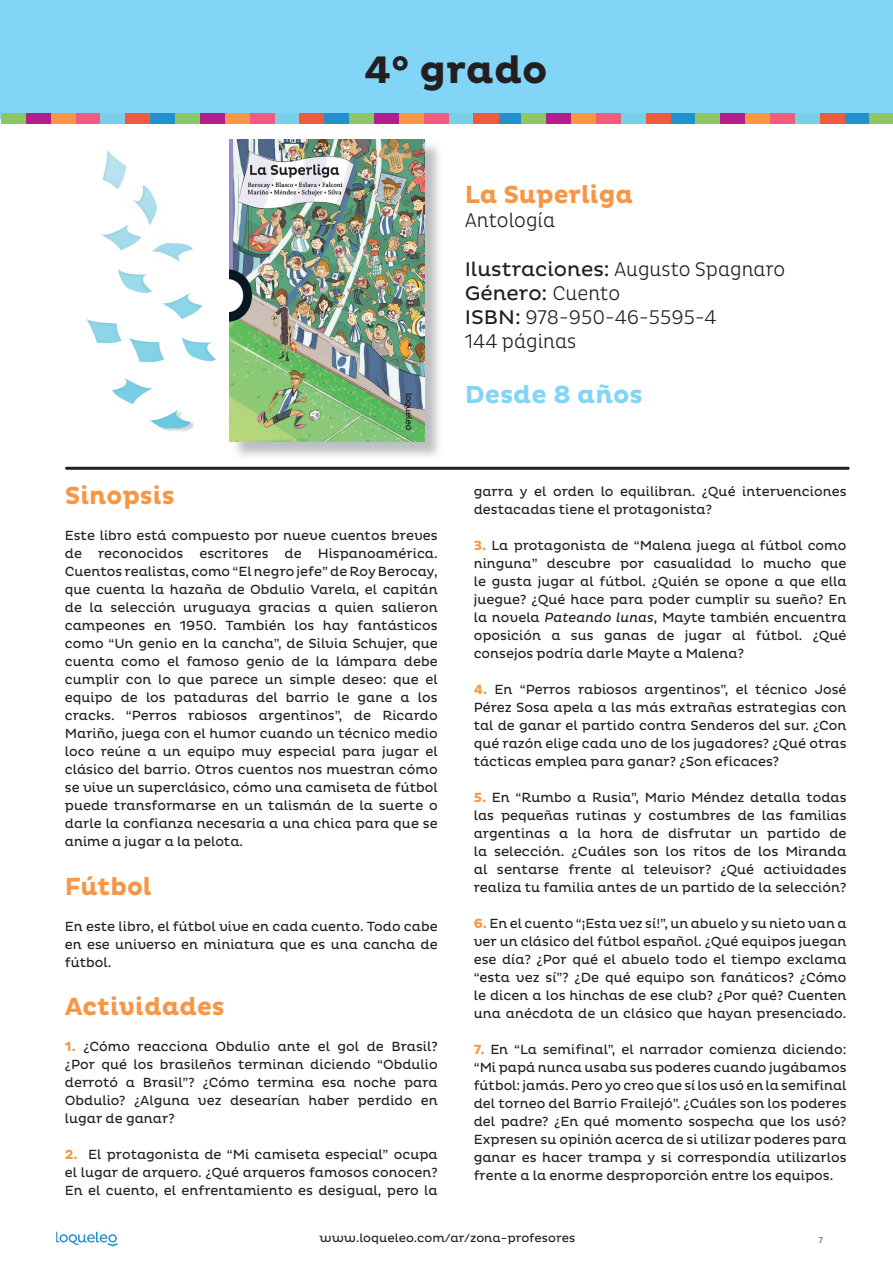
<style>
.page{position:relative;width:893px;height:1263px;background:#fff}
.page>*{position:absolute;margin:0;border:0;box-sizing:border-box;transform-origin:0 0}
.t1{font:700 39px "Pluto";color:#231f20}
.t2{font:700 25.2px "Pluto";color:#f79745}
.t3{font:700 25.2px "Pluto";color:#82d5f7}
.t4{font:300 20.1px/24.2px "Pluto Cond";color:#231f20}
.t5{font:20.1px "Pluto";color:#231f20}
.t6{font:13.5px/18px "Pluto";color:#231f20;text-align:justify}
.t7{font:12px "Pluto";color:#231f20}
.t8{font:300 8.7px "Pluto Cond";color:#231f20}
.s1{font-family:"Pluto";font-weight:400}
.s2{font-family:"Pluto Cond";font-weight:300}
.s3{font-weight:700;color:#f79745}
.s4{font-style:italic}
</style>
<div class="page">
<div style="left:0;top:0;width:893px;height:119px;background:#82d5f7"></div>
<div style="left:2px;top:114px;width:25px;height:10px;background:#8dc763"></div>
<div style="left:26px;top:114px;width:25px;height:10px;background:#b51d8c"></div>
<div style="left:51px;top:114px;width:25px;height:10px;background:#f79745"></div>
<div style="left:76px;top:114px;width:25px;height:10px;background:#f05b7f"></div>
<div style="left:101px;top:114px;width:25px;height:10px;background:#78cfe6"></div>
<div style="left:126px;top:114px;width:25px;height:10px;background:#f05b3d"></div>
<div style="left:151px;top:114px;width:25px;height:10px;background:#2390cf"></div>
<div style="left:176px;top:114px;width:25px;height:10px;background:#8dc763"></div>
<div style="left:200px;top:114px;width:25px;height:10px;background:#b51d8c"></div>
<div style="left:225px;top:114px;width:25px;height:10px;background:#f79745"></div>
<div style="left:250px;top:114px;width:25px;height:10px;background:#f05b7f"></div>
<div style="left:275px;top:114px;width:25px;height:10px;background:#78cfe6"></div>
<div style="left:300px;top:114px;width:25px;height:10px;background:#f05b3d"></div>
<div style="left:325px;top:114px;width:25px;height:10px;background:#2390cf"></div>
<div style="left:350px;top:114px;width:25px;height:10px;background:#8dc763"></div>
<div style="left:374px;top:114px;width:25px;height:10px;background:#b51d8c"></div>
<div style="left:399px;top:114px;width:25px;height:10px;background:#f79745"></div>
<div style="left:424px;top:114px;width:25px;height:10px;background:#f05b7f"></div>
<div style="left:449px;top:114px;width:25px;height:10px;background:#78cfe6"></div>
<div style="left:474px;top:114px;width:25px;height:10px;background:#f05b3d"></div>
<div style="left:499px;top:114px;width:23px;height:10px;background:#2390cf"></div>
<div style="left:522px;top:114px;width:25px;height:10px;background:#8dc763"></div>
<div style="left:547px;top:114px;width:25px;height:10px;background:#b51d8c"></div>
<div style="left:572px;top:114px;width:25px;height:10px;background:#f79745"></div>
<div style="left:596px;top:114px;width:25px;height:10px;background:#f05b7f"></div>
<div style="left:621px;top:114px;width:25px;height:10px;background:#78cfe6"></div>
<div style="left:646px;top:114px;width:25px;height:10px;background:#f05b3d"></div>
<div style="left:671px;top:114px;width:25px;height:10px;background:#2390cf"></div>
<div style="left:696px;top:114px;width:25px;height:10px;background:#8dc763"></div>
<div style="left:721px;top:114px;width:25px;height:10px;background:#b51d8c"></div>
<div style="left:746px;top:114px;width:25px;height:10px;background:#f79745"></div>
<div style="left:770px;top:114px;width:26px;height:10px;background:#f05b7f"></div>
<div style="left:795px;top:114px;width:25px;height:10px;background:#78cfe6"></div>
<div style="left:820px;top:114px;width:25px;height:10px;background:#f05b3d"></div>
<div style="left:845px;top:114px;width:25px;height:10px;background:#2390cf"></div>
<div style="left:870px;top:114px;width:23px;height:10px;background:#8dc763"></div>
<svg style="left:56px;top:1232px;width:61px;height:14px"></svg>
<img style="left:182px;top:337px;width:30px;height:20px">
<img style="left:194px;top:343px;width:22px;height:18px">
<img style="left:118px;top:269px;width:34px;height:24px">
<img style="left:133px;top:185px;width:24px;height:41px">
<img style="left:165px;top:422px;width:29px;height:10px">
<img style="left:151px;top:410px;width:40px;height:20px">
<img style="left:152px;top:243px;width:41px;height:19px">
<img style="left:162px;top:293px;width:40px;height:26px">
<img style="left:112px;top:378px;width:41px;height:26px">
<img style="left:101px;top:224px;width:40px;height:26px">
<img style="left:129px;top:338px;width:35px;height:24px">
<img style="left:102px;top:150px;width:24px;height:39px">
<img style="left:87px;top:319px;width:35px;height:25px">
<hr style="left:67px;top:467px;width:781px;height:3px;background:#231f20">
<img style="left:232px;top:141px;width:207px;height:316px">
<img style="left:230px;top:139px;width:194px;height:302px">
<h1 class="t1" style="left:364px;top:48px;width:185px">4° grado</h1>
<h2 class="t2" style="left:465px;top:180px;width:170px">La Superliga</h2>
<h3 class="t4" style="left:465px;top:209px;width:92px">Antología</h3>
<h3 class="t4" style="left:465px;top:257px;width:322px"><span class="s1">Ilustraciones:</span> Augusto Spagnaro</h3>
<h3 class="t5" style="left:465px;top:282px;width:157px">Género: <span class="s2">Cuento</span></h3>
<h3 class="t4" style="left:465px;top:306px;width:254px"><span class="s1">ISBN:</span> 978-950-46-5595-4<br>144 páginas</h3>
<h2 class="t3" style="left:465px;top:380px;width:180px">Desde 8 años</h2>
<h2 class="t2" style="left:65px;top:481px;width:111px">Sinopsis</h2>
<p class="t6" style="left:65px;top:527px;width:374px">Este libro está compuesto por nueve cuentos breves de reconocidos escritores de Hispanoamérica.<br>Cuentos realistas, como “El negro jefe” de Roy Berocay, que cuenta la hazaña de Obdulio Varela, el capitán de la selección uruguaya gracias a quien salieron campeones en 1950. También los hay fantásticos como “Un genio en la cancha”, de Silvia Schujer, que cuenta como el famoso genio de la lámpara debe cumplir con lo que parece un simple deseo: que el equipo de los pataduras del barrio le gane a los cracks. “Perros rabiosos argentinos”, de Ricardo Mariño, juega con el humor cuando un técnico medio loco reúne a un equipo muy especial para jugar el clásico del barrio. Otros cuentos nos muestran cómo se vive un superclásico, cómo una camiseta de fútbol puede transformarse en un talismán de la suerte o darle la confianza necesaria a una chica para que se anime a jugar a la pelota.</p>
<h2 class="t2" style="left:65px;top:872px;width:88px">Fútbol</h2>
<p class="t6" style="left:65px;top:917px;width:374px">En este libro, el fútbol vive en cada cuento. Todo cabe en ese universo en miniatura que es una cancha de fútbol.</p>
<h2 class="t2" style="left:65px;top:992px;width:161px">Actividades</h2>
<p class="t6" style="left:65px;top:1037px;width:374px"><span class="s3">1.</span> ¿Cómo reacciona Obdulio ante el gol de Brasil? ¿Por qué los brasileños terminan diciendo “Obdulio derrotó a Brasil”? ¿Cómo termina esa noche para Obdulio? ¿Alguna vez desearían haber perdido en lugar de ganar?</p>
<p class="t6" style="left:65px;top:1145px;width:374px"><span class="s3">2.</span> El protagonista de “Mi camiseta especial” ocupa el lugar de arquero. ¿Qué arqueros famosos conocen?<br>En el cuento, el enfrentamiento es desigual, pero la</p>
<p class="t6" style="left:474px;top:482px;width:374px">garra y el orden lo equilibran. ¿Qué intervenciones destacadas tiene el protagonista?</p>
<p class="t6" style="left:474px;top:536px;width:374px"><span class="s3">3.</span> La protagonista de “Malena juega al fútbol como ninguna” descubre por casualidad lo mucho que le gusta jugar al fútbol. ¿Quién se opone a que ella juegue? ¿Qué hace para poder cumplir su sueño? En la novela <span class="s4">Pateando lunas</span>, Mayte también encuentra oposición a sus ganas de jugar al fútbol. ¿Qué consejos podría darle Mayte a Malena?</p>
<p class="t6" style="left:474px;top:680px;width:374px"><span class="s3">4.</span> En “Perros rabiosos argentinos”, el técnico José Pérez Sosa apela a las más extrañas estrategias con tal de ganar el partido contra Senderos del sur. ¿Con qué razón elige cada uno de los jugadores? ¿Qué otras tácticas emplea para ganar? ¿Son eficaces?</p>
<p class="t6" style="left:474px;top:788px;width:374px"><span class="s3">5.</span> En “Rumbo a Rusia”, Mario Méndez detalla todas las pequeñas rutinas y costumbres de las familias argentinas a la hora de disfrutar un partido de la selección. ¿Cuáles son los ritos de los Miranda al sentarse frente al televisor? ¿Qué actividades realiza tu familia antes de un partido de la selección?</p>
<p class="t6" style="left:474px;top:914px;width:374px"><span class="s3">6.</span> En el cuento “¡Esta vez sí!”, un abuelo y su nieto van a ver un clásico del fútbol español. ¿Qué equipos juegan ese día? ¿Por qué el abuelo todo el tiempo exclama “esta vez sí”? ¿De qué equipo son fanáticos? ¿Cómo le dicen a los hinchas de ese club? ¿Por qué? Cuenten una anécdota de un clásico que hayan presenciado.</p>
<p class="t6" style="left:474px;top:1040px;width:374px"><span class="s3">7.</span> En “La semifinal”, el narrador comienza diciendo: “Mi papá nunca usaba sus poderes cuando jugábamos fútbol: jamás. Pero yo creo que sí los usó en la semifinal del torneo del Barrio Frailejó”. ¿Cuáles son los poderes del padre? ¿En qué momento sospecha que los usó?<br>Expresen su opinión acerca de si utilizar poderes para ganar es hacer trampa y si correspondía utilizarlos frente a la enorme desproporción entre los equipos.</p>
<p class="t7" style="left:319px;top:1231px;width:257px">www.loqueleo.com/ar/zona-profesores</p>
<p class="t8" style="left:819px;top:1235px;width:6px">7</p>
</div>
